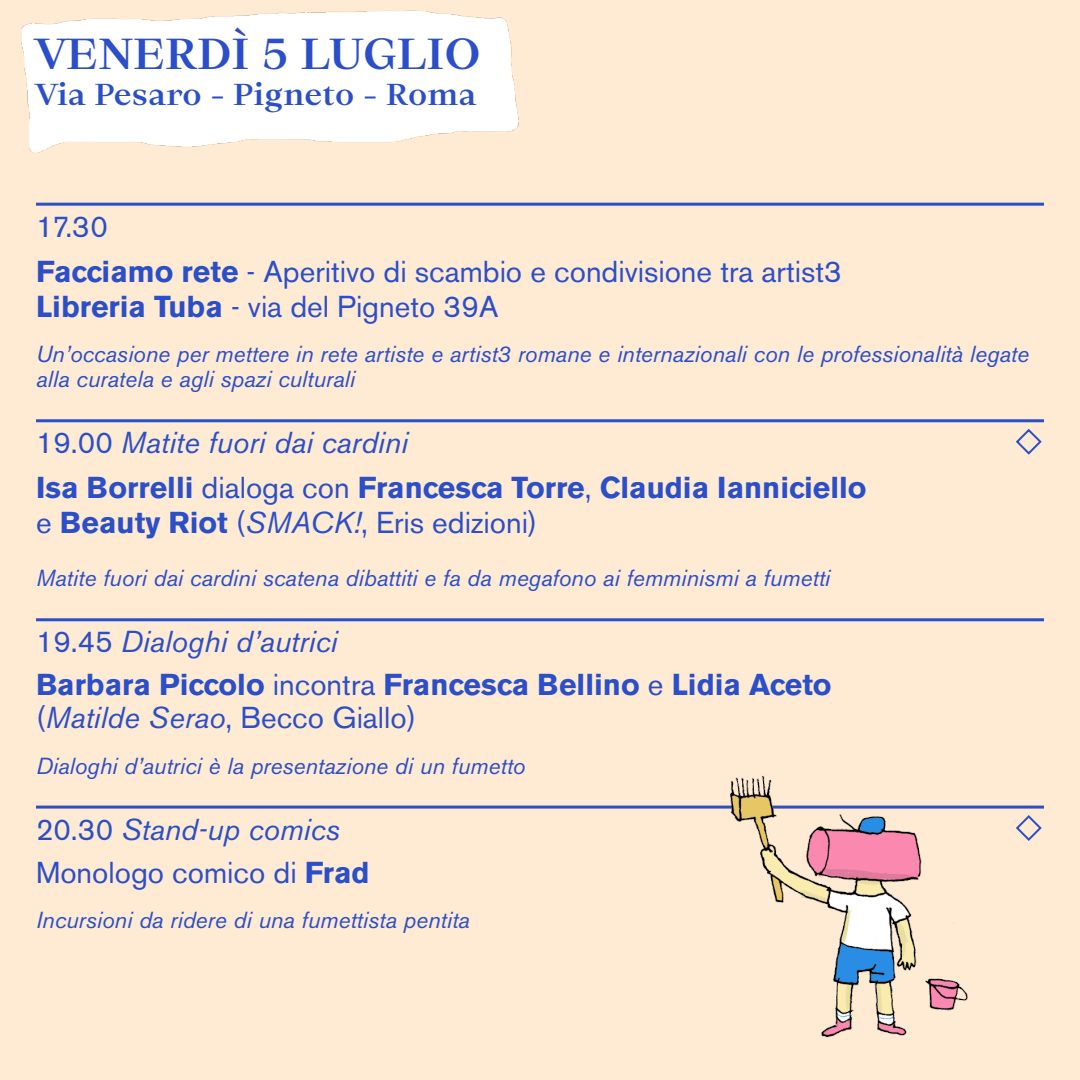
<style>
.page{position:relative;width:1080px;height:1080px;background:#ffebd3}
.page>*{position:absolute;margin:0;border:0;box-sizing:border-box;transform-origin:0 0}
.t1{font:700 43px "Ortica Linear";color:#2b4ec9}
.t2{font:30px/45px "Akzidenz Grotesk BE";color:#2b4ec9}
.t3{font:700 30px/45px "Akzidenz Grotesk BE";color:#2b4ec9}
.t4{font:700 30px "Ortica Linear";color:#2b4ec9}
.t5{font:italic 23px/25.3px "Akzidenz Grotesk BE";color:#2b4ec9}
.s1{font-weight:700}
.s2{font-weight:400}
.s3{font-weight:400;font-style:italic}
.s4{font-style:italic}
</style>
<div class="page">
<img style="left:21px;top:10px;width:498px;height:143px">
<hr style="left:36px;top:203px;width:1008px;height:3px;background:#2b4ec9">
<hr style="left:36px;top:419px;width:1008px;height:3px;background:#2b4ec9">
<hr style="left:36px;top:618px;width:1008px;height:3px;background:#2b4ec9">
<hr style="left:36px;top:806px;width:1008px;height:3px;background:#2b4ec9">
<svg style="left:1015px;top:428px;width:27px;height:27px"></svg>
<img style="left:710px;top:776px;width:334px;height:262px">
<h1 class="t1" style="left:36px;top:25px;width:446px">VENERDÌ 5 LUGLIO</h1>
<h2 class="t4" style="left:36px;top:74px;width:442px">Via Pesaro - Pigneto - Roma</h2>
<h2 class="t2" style="left:36px;top:204px;width:807px">17.30<br><span class="s1">Facciamo rete</span> - Aperitivo di scambio e condivisione tra artist3</h2>
<h2 class="t2" style="left:36px;top:284px;width:464px"><span class="s1">Libreria Tuba</span> - via del Pigneto 39A</h2>
<p class="t5" style="left:36px;top:341px;width:995px">Un’occasione per mettere in rete artiste e artist3 romane e internazionali con le professionalità legate alla curatela e agli spazi culturali</p>
<h2 class="t3" style="left:36px;top:421px;width:832px"><span class="s2">19.00</span> <span class="s3">Matite fuori dai cardini<br></span>Isa Borrelli <span class="s2">dialoga con</span> Francesca Torre<span class="s2">,</span> Claudia Ianniciello</h2>
<h2 class="t2" style="left:36px;top:500px;width:503px">e <span class="s1">Beauty Riot</span> (<span class="s4">SMACK!</span>, Eris edizioni)</h2>
<p class="t5" style="left:36px;top:566px;width:796px">Matite fuori dai cardini scatena dibattiti e fa da megafono ai femminismi a fumetti</p>
<h2 class="t3" style="left:36px;top:621px;width:797px;line-height:43px"><span class="s2">19.45</span> <span class="s3">Dialoghi d’autrici<br></span>Barbara Piccolo <span class="s2">incontra</span> Francesca Bellino <span class="s2">e</span> Lidia Aceto</h2>
<h2 class="t2" style="left:36px;top:695px;width:382px">(<span class="s4">Matilde Serao</span>, Becco Giallo)</h2>
<p class="t5" style="left:36px;top:753px;width:491px">Dialoghi d’autrici è la presentazione di un fumetto</p>
<h2 class="t2" style="left:36px;top:808px;width:335px;line-height:43px">20.30 <span class="s4">Stand-up comics<br></span>Monologo comico di <span class="s1">Frad</span></h2>
<p class="t5" style="left:36px;top:907px;width:435px">Incursioni da ridere di una fumettista pentita</p>
</div>
